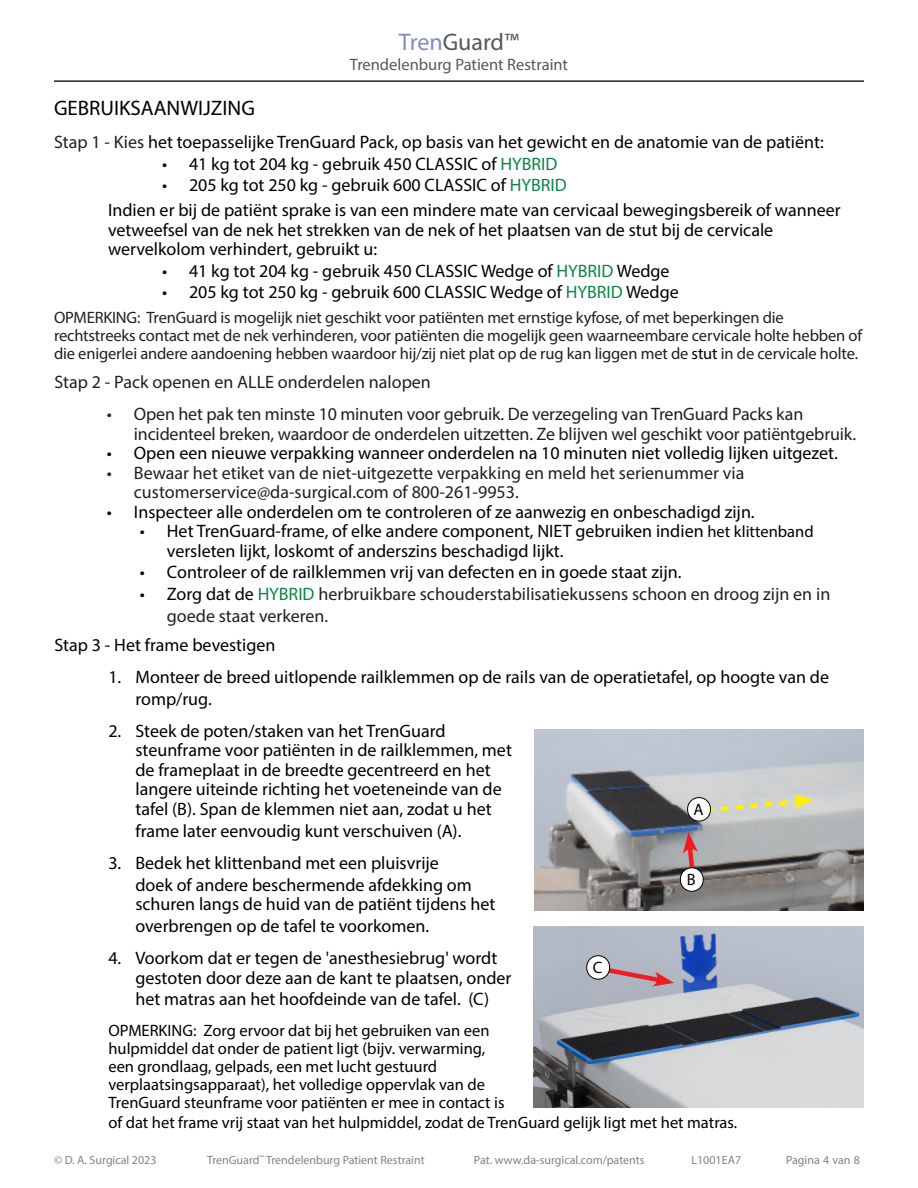
<style>
.page{position:relative;width:918px;height:1188px;background:#fff}
.page>*{position:absolute;margin:0;border:0;box-sizing:border-box;transform-origin:0 0}
.t1{font:24px "Myriad Pro";color:#57585a}
.t2{font:21px "Myriad Pro";color:#000}
.t3{font:18px/19.5px "Myriad Pro";color:#000}
.t4{font:18px/19.5px "Myriad Pro";color:#231f20}
.t5{font:16.5px/18px "Myriad Pro";color:#000}
.t6{font:16.5px/18px "Myriad Pro";letter-spacing:-.01em;color:#231f20}
.t7{font:16.5px "Myriad Pro";color:#57585a}
.t8{font:12px "Myriad Pro";color:#808285}
.s1{color:#818dbf}
.s2{color:#231f20}
.s3{color:#0a8644}
.s4{color:#000}
.s5{font-size:16.5px}
</style>
<div class="page">
<hr style="left:54px;top:80px;width:810px;height:2px;background:#231f20">
<img style="left:535px;top:730px;width:328px;height:180px">
<svg style="left:687px;top:794px;width:127px;height:23px"></svg>
<svg style="left:683px;top:832px;width:15px;height:39px"></svg>
<div style="left:680px;top:868px;width:23px;height:23px;background:#fff;border-radius:11px"></div>
<div style="left:680px;top:867px;width:24px;height:25px;border:1px solid #000;border-radius:11px"></div>
<div style="left:688px;top:798px;width:22px;height:23px;background:#fff;border-radius:11px"></div>
<div style="left:687px;top:797px;width:24px;height:24px;border:1px solid #000;border-radius:11px"></div>
<img style="left:533px;top:927px;width:330px;height:180px">
<svg style="left:600px;top:964px;width:74px;height:22px"></svg>
<div style="left:587px;top:956px;width:23px;height:23px;background:#fff;border-radius:11px"></div>
<div style="left:586px;top:955px;width:24px;height:25px;border:1px solid #000;border-radius:11px"></div>
<p class="t2" style="left:54px;top:95px;width:203px">GEBRUIKSAANWIJZING</p>
<h1 class="t1" style="left:399px;top:28px;width:122px"><span class="s1">Tren</span>Guard™</h1>
<p class="t7" style="left:350px;top:54px;width:220px">Trendelenburg Patient Restraint</p>
<p class="t3" style="left:54px;top:132px;width:771px"><span class="s2">Stap 1 - Kies</span> het toepasselijke TrenGuard Pack, op basis van het gewicht en de anatomie van de patiënt:</p>
<p class="t3" style="left:162px;top:153px;width:397px">• 41 kg tot 204 kg - gebruik 450 CLASSIC of <span class="s3">HYBRID</span></p>
<p class="t3" style="left:162px;top:175px;width:406px">• 205 kg tot 250 kg - gebruik 600 CLASSIC of <span class="s3">HYBRID</span></p>
<p class="t3" style="left:108px;top:200px;width:734px">Indien er bij de patiënt sprake is van een mindere mate van cervicaal bewegingsbereik of wanneer vetweefsel van de nek het strekken van de nek of het plaatsen van de stut bij de cervicale wervelkolom verhindert, gebruikt u:</p>
<p class="t3" style="left:162px;top:261px;width:509px">• 41 kg tot 204 kg - gebruik 450 CLASSIC Wedge of <span class="s3">HYBRID</span> Wedge</p>
<p class="t3" style="left:162px;top:282px;width:518px">• 205 kg tot 250 kg - gebruik 600 CLASSIC Wedge of <span class="s3">HYBRID</span> Wedge</p>
<p class="t6" style="left:54px;top:308px;width:810px">OPMERKING: TrenGuard is mogelijk niet geschikt voor patiënten met ernstige kyfose, of met beperkingen die rechtstreeks contact met de nek verhinderen, voor patiënten die mogelijk geen waarneembare cervicale holte hebben of die enigerlei andere aandoening hebben waardoor hij/zij niet plat op de rug kan liggen met de <span class="s4">stut</span> in de cervicale holte.</p>
<p class="t4" style="left:54px;top:372px;width:378px">Stap 2 - Pack openen en ALLE onderdelen nalopen</p>
<p class="t4" style="left:134px;top:404px;width:724px;text-indent:-27px">• Open het pak ten minste 10 minuten voor gebruik. De verzegeling van TrenGuard Packs kan incidenteel breken, waardoor de onderdelen uitzetten. Ze blijven wel geschikt voor patiëntgebruik.</p>
<p class="t3" style="left:107px;top:443px;width:732px">• Open een nieuwe verpakking wanneer onderdelen na 10 minuten niet volledig lijken uitgezet.</p>
<p class="t4" style="left:134px;top:463px;width:612px;text-indent:-27px">• Bewaar het etiket van de niet-uitgezette verpakking en meld het serienummer via customerservice@da-surgical.com of 800-261-9953.</p>
<p class="t3" style="left:107px;top:502px;width:649px">• Inspecteer alle onderdelen om te controleren of ze aanwezig en onbeschadigd zijn.</p>
<p class="t3" style="left:167px;top:521px;width:648px;text-indent:-27px">• Het TrenGuard-frame, of elke andere component, NIET gebruiken indien <span class="s5">het klittenband </span>versleten lijkt, loskomt of anderszins beschadigd lijkt.</p>
<p class="t3" style="left:140px;top:562px;width:543px">• Controleer of de railklemmen vrij van defecten en in goede staat zijn.</p>
<p class="t4" style="left:167px;top:583px;width:665px;line-height:21.6px;text-indent:-27px"><span class="s4">• Zorg dat de</span> <span class="s3">HYBRID</span> herbruikbare schouderstabilisatiekussens schoon en droog zijn en in goede staat verkeren.</p>
<p class="t3" style="left:54px;top:634px;width:223px">Stap 3 - Het frame bevestigen</p>
<p class="t3" style="left:135px;top:666px;width:695px;line-height:21.6px;text-indent:-27px">1. Monteer de breed uitlopende railklemmen op de rails van de operatietafel, op hoogte van de romp/rug.</p>
<p class="t3" style="left:135px;top:721px;width:378px;text-indent:-27px">2. Steek de poten/staken van het TrenGuard steunframe voor patiënten in de railklemmen, met de frameplaat in de breedte gecentreerd en het langere uiteinde richting het voeteneinde van de tafel (B). Span de klemmen niet aan, zodat u het</p>
<p class="t3" style="left:135px;top:820px;width:328px">frame later eenvoudig kunt verschuiven (A).</p>
<p class="t3" style="left:135px;top:852px;width:338px;line-height:21.6px;text-indent:-27px">3. Bedek het klittenband met een pluisvrije doek of andere beschermende afdekking om</p>
<p class="t3" style="left:135px;top:893px;width:362px;line-height:21.6px">schuren langs de huid van de patiënt tijdens het overbrengen op de tafel te voorkomen.</p>
<p class="t3" style="left:135px;top:948px;width:378px;text-indent:-27px">4. Voorkom dat er tegen de 'anesthesiebrug' wordt gestoten door deze aan de kant te plaatsen, onder</p>
<p class="t3" style="left:135px;top:989px;width:355px">het matras aan het hoofdeinde van de tafel. (C)</p>
<p class="t5" style="left:108px;top:1021px;width:398px">OPMERKING: Zorg ervoor dat bij het gebruiken van een hulpmiddel dat onder de patient ligt (bijv. verwarming, een grondlaag, gelpads, een met lucht gestuurd verplaatsingsapparaat), het volledige oppervlak van de TrenGuard steunframe voor patiënten er mee in contact is</p>
<p class="t5" style="left:108px;top:1113px;width:630px">of dat het frame vrij staat van het hulpmiddel, zodat de TrenGuard gelijk ligt met het matras.</p>
<p class="t5" style="left:693px;top:800px;width:12px">A</p>
<p class="t5" style="left:687px;top:870px;width:10px">B</p>
<p class="t5" style="left:593px;top:958px;width:11px">C</p>
<p class="t8" style="left:54px;top:1152px;width:104px">© D. A. Surgical 2023</p>
<p class="t8" style="left:207px;top:1152px;width:219px">TrenGuard<sup>™</sup> Trendelenburg Patient Restraint</p>
<p class="t8" style="left:474px;top:1152px;width:172px">Pat. www.da-surgical.com/patents</p>
<p class="t8" style="left:691px;top:1152px;width:51px">L1001EA7</p>
<p class="t8" style="left:786px;top:1152px;width:75px">Pagina 4 van 8</p>
</div>
